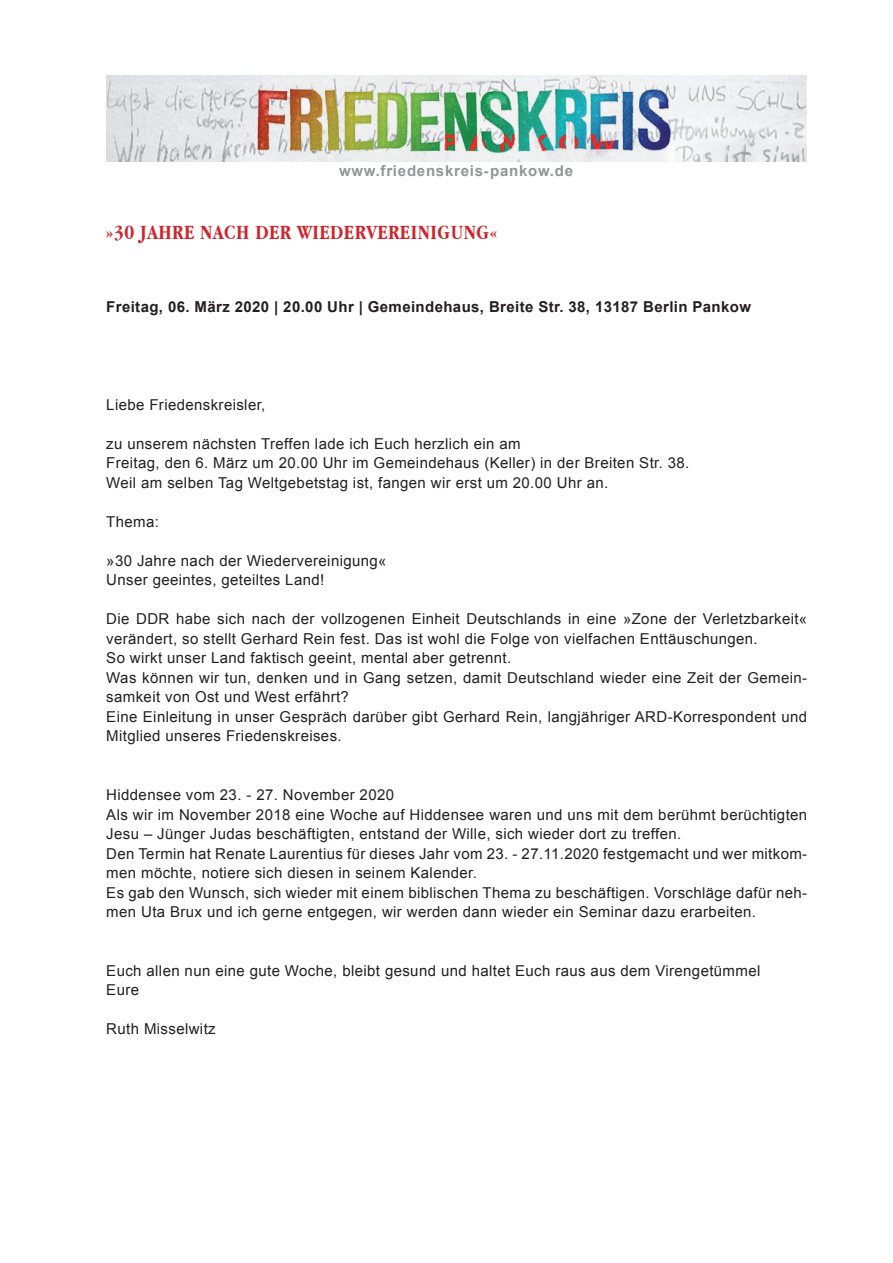
<style>
.page{position:relative;width:893px;height:1263px;background:#fff}
.page>*{position:absolute;margin:0;border:0;box-sizing:border-box;transform-origin:0 0}
.t1{font:700 condensed 21px "Garamond";letter-spacing:.025em;color:#d1232a}
.t2{font:15px/19.5px "Arial";letter-spacing:.025em;color:#231f20}
.t3{font:700 15px "Arial";letter-spacing:.025em;color:#231f20}
.t4{font:700 15px "Arial";letter-spacing:.05em;color:#939598}
</style>
<div class="page">
<img style="left:106px;top:75px;width:701px;height:87px">
<p class="t4" style="left:339px;top:161px;width:236px">www.friedenskreis-pankow.de</p>
<h1 class="t1" style="left:106px;top:220px;width:392px">»30 JAHRE NACH DER WIEDERVEREINIGUNG«</h1>
<p class="t3" style="left:106px;top:297px;width:646px">Freitag, 06. März 2020 | 20.00 Uhr | Gemeindehaus, Breite Str. 38, 13187 Berlin Pankow</p>
<p class="t2" style="left:106px;top:395px;width:161px">Liebe Friedenskreisler,</p>
<p class="t2" style="left:106px;top:434px;width:585px">zu unserem nächsten Treffen lade ich Euch herzlich ein am<br>Freitag, den 6. März um 20.00 Uhr im Gemeindehaus (Keller) in der Breiten Str. 38.<br>Weil am selben Tag Weltgebetstag ist, fangen wir erst um 20.00 Uhr an.</p>
<p class="t2" style="left:106px;top:512px;width:54px">Thema:</p>
<p class="t2" style="left:106px;top:551px;width:282px">»30 Jahre nach der Wiedervereinigung«<br>Unser geeintes, geteiltes Land!</p>
<p class="t2" style="left:106px;top:610px;width:702px">Die DDR habe sich nach der vollzogenen Einheit Deutschlands in eine »Zone der Verletzbarkeit« verändert, so stellt Gerhard Rein fest. Das ist wohl die Folge von vielfachen Enttäuschungen.<br>So wirkt unser Land faktisch geeint, mental aber getrennt.<br>Was können wir tun, denken und in Gang setzen, damit Deutschland wieder eine Zeit der Gemein&shy;samkeit von Ost und West erfährt?<br>Eine Einleitung in unser Gespräch darüber gibt Gerhard Rein, langjähriger ARD-Korrespondent und Mitglied unseres Friedenskreises.</p>
<p class="t2" style="left:106px;top:785px;width:702px">Hiddensee vom 23. - 27. November 2020<br>Als wir im November 2018 eine Woche auf Hiddensee waren und uns mit dem berühmt berüchtigten Jesu – Jünger Judas beschäftigten, entstand der Wille, sich wieder dort zu treffen.<br>Den Termin hat Renate Laurentius für dieses Jahr vom 23. - 27.11.2020 festgemacht und wer mitkom&shy;men möchte, notiere sich diesen in seinem Kalender.<br>Es gab den Wunsch, sich wieder mit einem biblischen Thema zu beschäftigen. Vorschläge dafür neh&shy;men Uta Brux und ich gerne entgegen, wir werden dann wieder ein Seminar dazu erarbeiten.</p>
<p class="t2" style="left:106px;top:961px;width:656px">Euch allen nun eine gute Woche, bleibt gesund und haltet Euch raus aus dem Virengetümmel<br>Eure</p>
<p class="t2" style="left:106px;top:1019px;width:111px">Ruth Misselwitz</p>
</div>
